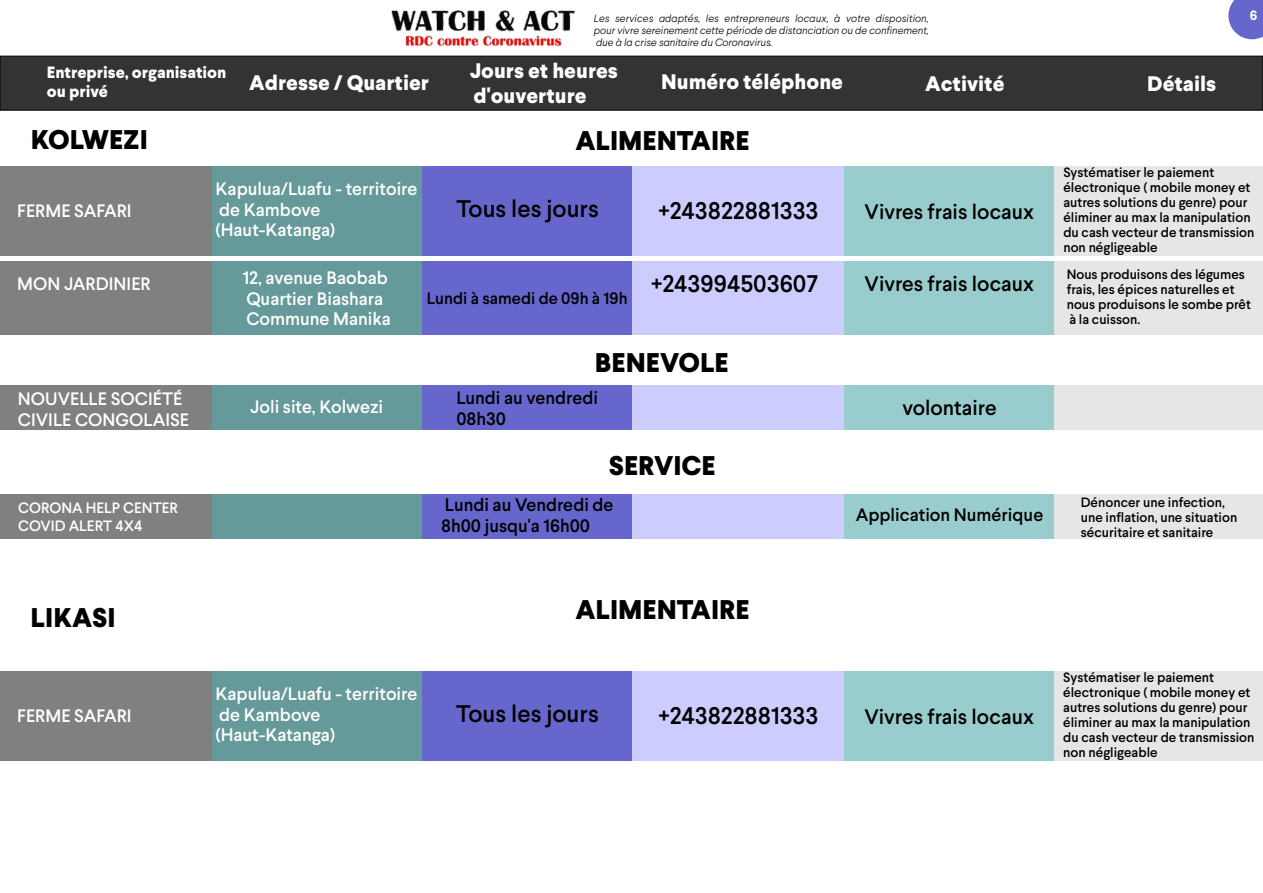
<style>
.page{position:relative;width:1263px;height:893px;background:#fff}
.page>*{position:absolute;margin:0;border:0;box-sizing:border-box;transform-origin:0 0}
.t1{font:800 27px "Larsseit";color:#000}
.t2{font:500 24px "Larsseit";color:#000}
.t3{font:500 24px "Larsseit";color:#fff}
.t4{font:500 21px/21px "Larsseit";color:#000}
.t5{font:800 21px/24.6px "Larsseit";color:#fff}
.t6{font:500 18px/20.7px "Larsseit";color:#fff}
.t7{font:500 18px/20.7px "Larsseit";color:#000}
.t8{font:500 16.5px "Larsseit";color:#000}
.t9{font:800 16.35px/19px "Larsseit";color:#fff}
.t10{font:500 15px/18px "Larsseit";color:#fff}
.t11{font:500 13.5px/15px "Larsseit";color:#000}
.t12{font:700 13.5px "Larsseit";color:#fff}
.t13{font:italic 300 10.5px/11.9px "Larsseit";color:#000;text-align:justify}
</style>
<div class="page">
<div style="left:211px;top:166px;width:211px;height:90px;background:#699"></div>
<div style="left:422px;top:166px;width:211px;height:90px;background:#66c"></div>
<div style="left:633px;top:166px;width:211px;height:90px;background:#ccf"></div>
<div style="left:844px;top:166px;width:210px;height:90px;background:#9cc"></div>
<div style="left:1054px;top:166px;width:209px;height:90px;background:#e6e6e6"></div>
<div style="left:0;top:166px;width:211px;height:90px;background:#808080"></div>
<div style="left:211px;top:261px;width:211px;height:74px;background:#699"></div>
<div style="left:422px;top:261px;width:211px;height:74px;background:#66c"></div>
<div style="left:633px;top:261px;width:211px;height:74px;background:#ccf"></div>
<div style="left:844px;top:261px;width:210px;height:74px;background:#9cc"></div>
<div style="left:1054px;top:261px;width:209px;height:74px;background:#e6e6e6"></div>
<div style="left:0;top:261px;width:211px;height:74px;background:#808080"></div>
<div style="left:211px;top:386px;width:211px;height:44px;background:#699"></div>
<div style="left:422px;top:386px;width:211px;height:44px;background:#66c"></div>
<div style="left:633px;top:386px;width:211px;height:44px;background:#ccf"></div>
<div style="left:844px;top:386px;width:210px;height:44px;background:#9cc"></div>
<div style="left:1054px;top:386px;width:209px;height:44px;background:#e6e6e6"></div>
<div style="left:0;top:386px;width:211px;height:44px;background:#808080"></div>
<div style="left:211px;top:494px;width:211px;height:45px;background:#699"></div>
<div style="left:422px;top:494px;width:211px;height:45px;background:#66c"></div>
<div style="left:633px;top:494px;width:211px;height:45px;background:#ccf"></div>
<div style="left:844px;top:494px;width:210px;height:45px;background:#9cc"></div>
<div style="left:1054px;top:494px;width:209px;height:45px;background:#e6e6e6"></div>
<div style="left:0;top:494px;width:211px;height:45px;background:#808080"></div>
<div style="left:211px;top:671px;width:211px;height:90px;background:#699"></div>
<div style="left:422px;top:671px;width:210px;height:90px;background:#66c"></div>
<div style="left:632px;top:671px;width:212px;height:90px;background:#ccf"></div>
<div style="left:844px;top:671px;width:210px;height:90px;background:#9cc"></div>
<div style="left:1054px;top:671px;width:209px;height:90px;background:#e6e6e6"></div>
<div style="left:0;top:671px;width:211px;height:90px;background:#808080"></div>
<svg style="left:0;top:55px;width:1263px;height:56px;fill:#333"></svg>
<img style="left:391px;top:10px;width:184px;height:37px">
<svg style="left:1228px;top:0;width:35px;height:39px"></svg>
<p class="t13" style="left:594px;top:14px;width:336px">Les services adaptés, les entrepreneurs locaux, à votre disposition, pour vivre sereinement cette période de distanciation ou de confinement, due à la crise sanitaire du Coronavirus.</p>
<p class="t9" style="left:47px;top:64px;width:181px">Entreprise, organisation ou privé</p>
<h3 class="t5" style="left:470px;top:61px;width:150px">Jours et heures d'ouverture</h3>
<h3 class="t5" style="left:249px;top:72px;width:181px">Adresse / Quartier</h3>
<h3 class="t5" style="left:661px;top:71px;width:183px">Numéro téléphone</h3>
<h3 class="t5" style="left:925px;top:73px;width:81px">Activité</h3>
<h3 class="t5" style="left:1147px;top:73px;width:70px">Détails</h3>
<h1 class="t1" style="left:31px;top:129px;width:119px">KOLWEZI</h1>
<h1 class="t1" style="left:575px;top:130px;width:176px">ALIMENTAIRE</h1>
<p class="t12" style="left:1250px;top:11px;width:9px">6</p>
<h3 class="t6" style="left:216px;top:180px;width:203px">Kapulua/Luafu - territoire de Kambove (Haut-Katanga)</h3>
<h2 class="t2" style="left:456px;top:200px;width:144px">Tous les jours</h2>
<h3 class="t6" style="left:17px;top:202px;width:116px">FERME SAFARI</h3>
<h2 class="t2" style="left:658px;top:202px;width:162px">+243822881333</h2>
<h3 class="t4" style="left:864px;top:203px;width:171px">Vivres frais locaux</h3>
<p class="t11" style="left:1063px;top:166px;width:193px">Systématiser le paiement électronique ( mobile money et autres solutions du genre) pour éliminer au max la manipulation du cash vecteur de transmission non négligeable</p>
<h2 class="t3" style="left:54px;top:274px;width:103px">BRALIMA</h2>
<h3 class="t4" style="left:665px;top:264px;width:148px">+243 999956155 +243 990107187</h3>
<h2 class="t2" style="left:901px;top:275px;width:95px">Boissons</h2>
<h3 class="t4" style="left:1065px;top:275px;width:186px">Livraison à domicile</h3>
<h3 class="t4" style="left:864px;top:275px;width:171px">Vivres frais locaux</h3>
<p class="t11" style="left:1067px;top:268px;width:186px">Nous produisons des légumes frais, les épices naturelles et nous produisons le sombe prêt à la cuisson.</p>
<h3 class="t6" style="left:243px;top:269px;width:150px">12, avenue Baobab<br>Quartier Biashara<br>Commune Manika</h3>
<h2 class="t2" style="left:651px;top:274px;width:169px">+243994503607</h2>
<h3 class="t6" style="left:17px;top:275px;width:135px">MON JARDINIER</h3>
<p class="t8" style="left:427px;top:292px;width:202px">Lundi à samedi de 09h à 19h</p>
<h1 class="t1" style="left:595px;top:352px;width:135px">BENEVOLE</h1>
<h3 class="t6" style="left:18px;top:390px;width:173px">NOUVELLE SOCIÉTÉ<br>CIVILE CONGOLAISE</h3>
<h3 class="t6" style="left:250px;top:398px;width:134px">Joli site, Kolwezi</h3>
<h3 class="t7" style="left:456px;top:389px;width:143px">Lundi au vendredi<br>08h30</h3>
<h2 class="t3" style="left:54px;top:399px;width:103px">BRALIMA</h2>
<h2 class="t2" style="left:902px;top:399px;width:95px">Boissons</h2>
<h3 class="t4" style="left:902px;top:400px;width:96px">volontaire</h3>
<h1 class="t1" style="left:609px;top:455px;width:108px">SERVICE</h1>
<p class="t11" style="left:1081px;top:496px;width:158px">Dénoncer une infection, une inflation, une situation sécuritaire et sanitaire</p>
<h3 class="t7" style="left:441px;top:496px;width:174px">Lundi au Vendredi de<br>8h00 jusqu'a 16h00</h3>
<p class="t10" style="left:18px;top:500px;width:161px">CORONA HELP CENTER<br>COVID ALERT 4X4</p>
<h2 class="t3" style="left:54px;top:508px;width:103px">BRALIMA</h2>
<h2 class="t2" style="left:902px;top:508px;width:95px">Boissons</h2>
<h3 class="t4" style="left:1066px;top:508px;width:186px">Livraison à domicile</h3>
<h3 class="t7" style="left:856px;top:506px;width:189px">Application Numérique</h3>
<h1 class="t1" style="left:31px;top:607px;width:86px">LIKASI</h1>
<h1 class="t1" style="left:575px;top:600px;width:176px">ALIMENTAIRE</h1>
<h3 class="t6" style="left:216px;top:685px;width:203px">Kapulua/Luafu - territoire de Kambove (Haut-Katanga)</h3>
<h2 class="t2" style="left:456px;top:705px;width:144px">Tous les jours</h2>
<h3 class="t6" style="left:17px;top:707px;width:116px">FERME SAFARI</h3>
<h2 class="t2" style="left:658px;top:707px;width:162px">+243822881333</h2>
<h3 class="t4" style="left:864px;top:708px;width:171px">Vivres frais locaux</h3>
<p class="t11" style="left:1063px;top:671px;width:193px">Systématiser le paiement électronique ( mobile money et autres solutions du genre) pour éliminer au max la manipulation du cash vecteur de transmission non négligeable</p>
</div>
